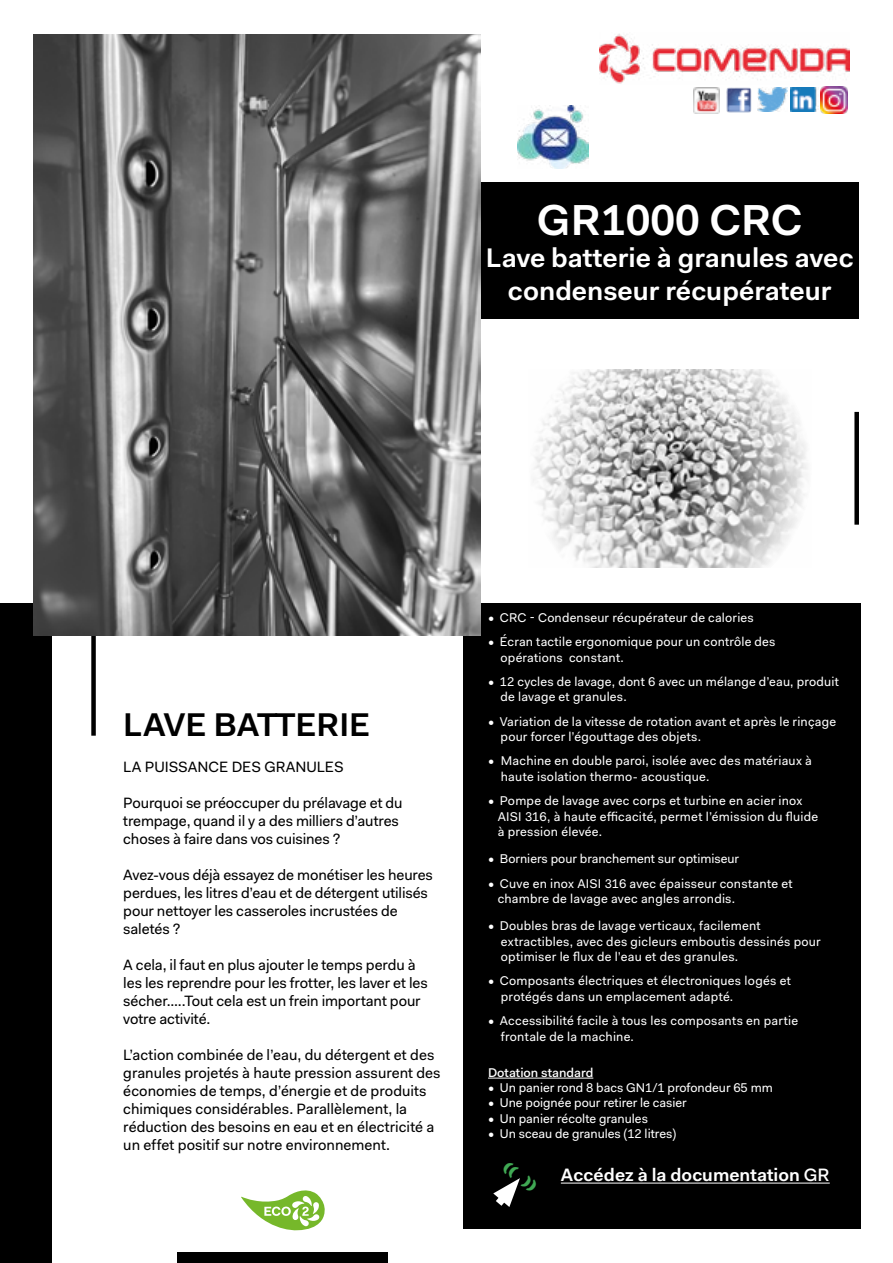
<style>
.page{position:relative;width:893px;height:1263px;background:#fff}
.page>*{position:absolute;margin:0;border:0;box-sizing:border-box;transform-origin:0 0}
.t1{font:600 43.5px "Fakt Pro";color:#fff}
.t2{font:600 33px "Fakt Pro";color:#000}
.t3{font:600 27px/32.4px "Fakt Pro";color:#fff;text-align:center}
.t4{font:600 18px "Fakt Pro";color:#fff}
.t5{font:15px/18px "Fakt Pro";color:#000}
.t6{font:800 14.85px "Rockwell";color:#40a954}
.t7{font:12.75px/15.3px "Fakt Pro";letter-spacing:.015em;color:#fff}
.t8{font:500 12.75px "Fakt Pro";color:#fff}
.s1{font-weight:500}
</style>
<div class="page">
<div style="left:91px;top:604px;width:5px;height:132px;background:#000"></div>
<div style="left:0;top:604px;width:51px;height:659px;background:#000"></div>
<div style="left:463px;top:604px;width:398px;height:625px;background:#000"></div>
<div style="left:481px;top:183px;width:378px;height:136px;background:#000"></div>
<div style="left:854px;top:412px;width:5px;height:113px;background:#000"></div>
<img style="left:600px;top:34px;width:249px;height:50px">
<img style="left:791px;top:87px;width:26px;height:25px">
<img style="left:820px;top:86px;width:28px;height:28px">
<img style="left:726px;top:88px;width:25px;height:25px">
<img style="left:757px;top:87px;width:30px;height:24px">
<hr style="left:488px;top:1078px;width:105px;height:1px;background:#fff">
<div style="left:178px;top:1252px;width:210px;height:11px;background:#000"></div>
<svg style="left:241px;top:1190px;width:84px;height:40px"></svg>
<img style="left:518px;top:105px;width:70px;height:64px">
<img style="left:693px;top:87px;width:26px;height:27px">
<img style="left:533px;top:369px;width:275px;height:198px">
<img style="left:34px;top:34px;width:447px;height:602px">
<hr style="left:561px;top:1182px;width:269px;height:1px;background:#fff">
<svg style="left:493px;top:1178px;width:27px;height:29px"></svg>
<h1 class="t1" style="left:537px;top:191px;width:267px">GR1000 CRC</h1>
<h3 class="t3" style="left:486px;top:241px;width:369px">Lave batterie à granules avec condenseur récupérateur</h3>
<h2 class="t2" style="left:123px;top:702px;width:249px">LAVE BATTERIE</h2>
<p class="t5" style="left:123px;top:758px;width:222px">LA PUISSANCE DES GRANULES</p>
<p class="t5" style="left:123px;top:794px;width:281px">Pourquoi se préoccuper du prélavage et du trempage, quand il y a des milliers d’autres choses à faire dans vos cuisines ?</p>
<p class="t5" style="left:123px;top:866px;width:311px">Avez-vous déjà essayez de monétiser les heures perdues, les litres d’eau et de détergent utilisés pour nettoyer les casseroles incrustées de saletés ?</p>
<p class="t5" style="left:123px;top:956px;width:306px">A cela, il faut en plus ajouter le temps perdu à les les reprendre pour les frotter, les laver et les sécher.....Tout cela est un frein important pour votre activité.</p>
<p class="t5" style="left:123px;top:1046px;width:319px">L’action combinée de l’eau, du détergent et des granules projetés à haute pression assurent des économies de temps, d’énergie et de produits chimiques considérables. Parallèlement, la réduction des besoins en eau et en électricité a un effet positif sur notre environnement.</p>
<p class="t7" style="left:488px;top:610px;width:267px">• CRC - Condenseur récupérateur de calories</p>
<p class="t7" style="left:501px;top:634px;width:276px;text-indent:-13px">• Écran tactile ergonomique pour un contrôle des opérations constant.</p>
<p class="t7" style="left:501px;top:674px;width:340px;text-indent:-13px">• 12 cycles de lavage, dont 6 avec un mélange d’eau, produit de lavage et granules.</p>
<p class="t7" style="left:501px;top:714px;width:337px;text-indent:-13px">• Variation de la vitesse de rotation avant et après le rinçage pour forcer l’égouttage des objets.</p>
<p class="t7" style="left:501px;top:753px;width:313px;text-indent:-13px">• Machine en double paroi, isolée avec des matériaux à haute isolation thermo- acoustique.</p>
<p class="t7" style="left:498px;top:793px;width:322px;text-indent:-10px">• Pompe de lavage avec corps et turbine en acier inox<br>AISI 316, à haute efficacité, permet l’émission du fluide à pression élevée.</p>
<p class="t7" style="left:488px;top:851px;width:253px">• Borniers pour branchement sur optimiseur</p>
<p class="t7" style="left:498px;top:875px;width:296px;text-indent:-10px">• Cuve en inox AISI 316 avec épaisseur constante et chambre de lavage avec angles arrondis.</p>
<p class="t7" style="left:501px;top:918px;width:321px;text-indent:-13px">• Doubles bras de lavage verticaux, facilement extractibles, avec des gicleurs emboutis dessinés pour optimiser le flux de l’eau et des granules.</p>
<p class="t7" style="left:501px;top:973px;width:292px;text-indent:-13px">• Composants électriques et électroniques logés et protégés dans un emplacement adapté.</p>
<p class="t7" style="left:501px;top:1013px;width:299px;text-indent:-13px">• Accessibilité facile à tous les composants en partie frontale de la machine.</p>
<p class="t8" style="left:488px;top:1064px;width:107px">Dotation standard</p>
<p class="t7" style="left:488px;top:1080px;width:286px">• Un panier rond 8 bacs GN1/1 profondeur 65 mm</p>
<p class="t7" style="left:488px;top:1095px;width:200px">• Une poignée pour retirer le casier</p>
<p class="t7" style="left:488px;top:1110px;width:161px">• Un panier récolte granules</p>
<p class="t7" style="left:488px;top:1126px;width:189px">• Un sceau de granules (12 litres)</p>
<p class="t6" style="left:511px;top:1157px;width:40px;rotate:38deg">(( ))</p>
<h3 class="t4" style="left:561px;top:1163px;width:270px">Accédez à la documentation <span class="s1">GR</span></h3>
</div>
